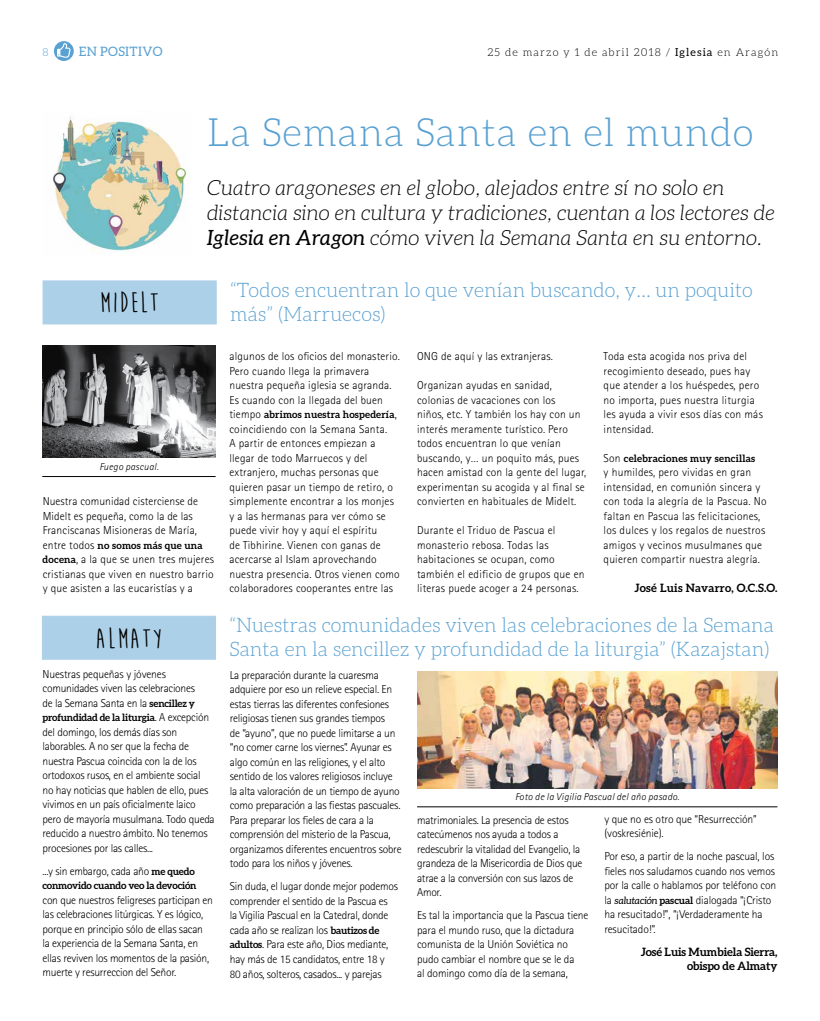
<style>
.page{position:relative;width:820px;height:1021px;background:#fff}
.page>*{position:absolute;margin:0;border:0;box-sizing:border-box;transform-origin:0 0}
.t1{font:300 39px "Aleo";letter-spacing:.02em;color:#59a1d2}
.t2{font:700 29px "Moon Flower";letter-spacing:.06em;color:#000}
.t3{font:italic 300 21px/25px "Aleo";letter-spacing:.01em;color:#000}
.t4{font:300 20px/24px "Aleo";color:#59a1d2}
.t5{font:13px "Aleo";letter-spacing:.025em;color:#59a1d2}
.t6{font:300 11.5px/14.5px "Rotis Sans Serif";letter-spacing:-.01em;color:#000}
.t7{font:300 11.5px/14.5px "Rotis Sans Serif";letter-spacing:.015em;color:#000}
.t8{font:300 11.5px/14.5px "Rotis Sans Serif";letter-spacing:.02em;color:#000}
.t9{font:700 11.5px/14.5px "Aleo";letter-spacing:-.01em;color:#000;text-align:right}
.t10{font:700 11.5px "Aleo";letter-spacing:.02em;color:#000}
.t11{font:300 11px "Aleo";letter-spacing:.1em;color:#000}
.t12{font:300 11px "Aleo";color:#59a1d2}
.t13{font:700 10px "Aleo";letter-spacing:.01em;color:#000}
.t14{font:700 10px "Aleo";letter-spacing:-.02em;color:#000}
.t15{font:italic 300 10px "Rotis Sans Serif";letter-spacing:.025em;color:#000}
.s1{font-weight:400}
.s2{font-family:"Rotis Sans Serif";font-weight:300;font-size:11.5px}
.s3{font-family:"Aleo";font-weight:700;font-size:10px}
.s4{font-family:"Aleo";font-weight:400;font-style:italic;font-size:10px}
</style>
<div class="page">
<img style="left:53px;top:116px;width:135px;height:137px">
<div style="left:43px;top:281px;width:173px;height:43px;background:#acd0e8"></div>
<img style="left:43px;top:346px;width:172px;height:111px">
<hr style="left:42px;top:476px;width:173px;height:1px;background:#000">
<svg style="left:54px;top:41px;width:20px;height:20px"></svg>
<div style="left:42px;top:616px;width:174px;height:43px;background:#acd0e8"></div>
<img style="left:417px;top:671px;width:360px;height:117px">
<hr style="left:417px;top:806px;width:360px;height:1px;background:#000">
<p class="t12" style="left:43px;top:46px;width:8px">8</p>
<p class="t5" style="left:79px;top:44px;width:85px">EN POSITIVO</p>
<p class="t11" style="left:487px;top:46px;width:292px">25 de marzo y 1 de abril 2018 / <span class="s1">Iglesia</span> en Aragón</p>
<h1 class="t1" style="left:207px;top:111px;width:547px">La Semana Santa en el mundo</h1>
<h3 class="t3" style="left:207px;top:175px;width:568px">Cuatro aragoneses en el globo, alejados entre sí no solo en distancia sino en cultura y tradiciones, cuentan a los lectores de<br><span class="s1">Iglesia en Aragon</span> cómo viven la Semana Santa en su entorno.</h3>
<h2 class="t2" style="left:100px;top:288px;width:60px">midelt</h2>
<h3 class="t4" style="left:230px;top:278px;width:524px">“Todos encuentran lo que venían buscando, y… un poquito más” (Marruecos)</h3>
<p class="t15" style="left:99px;top:461px;width:61px">Fuego pascual.</p>
<p class="t6" style="left:43px;top:494px;width:157px">Nuestra comunidad cisterciense de<br>Midelt es pequeña, como la de las<br>Franciscanas Misioneras de María,</p>
<p class="t13" style="left:43px;top:539px;width:161px"><span class="s2">entre todos</span> no somos más que una</p>
<p class="t6" style="left:43px;top:552px;width:173px;text-align:justify"><span class="s3">docena</span>, a la que se unen tres mujeres cristianas que viven en nuestro barrio y que asisten a las eucaristías y a</p>
<p class="t7" style="left:229px;top:349px;width:172px">algunos de los oficios del monasterio.<br>Pero cuando llega la primavera nuestra pequeña iglesia se agranda.<br>Es cuando con la llegada del buen</p>
<p class="t13" style="left:229px;top:409px;width:169px"><span class="s2">tiempo</span> abrimos nuestra hospedería<span class="s2">,</span></p>
<p class="t7" style="left:229px;top:421px;width:172px">coincidiendo con la Semana Santa.<br>A partir de entonces empiezan a llegar de todo Marruecos y del extranjero, muchas personas que quieren pasar un tiempo de retiro, o simplemente encontrar a los monjes y a las hermanas para ver cómo se puede vivir hoy y aquí el espíritu<br>de Tibhirine. Vienen con ganas de acercarse al Islam aprovechando nuestra presencia. Otros vienen como colaboradores cooperantes entre las</p>
<p class="t7" style="left:417px;top:349px;width:137px">ONG de aquí y las extranjeras.</p>
<p class="t7" style="left:417px;top:378px;width:171px">Organizan ayudas en sanidad, colonias de vacaciones con los<br>niños, etc. Y también los hay con un interés meramente turístico. Pero todos encuentran lo que venían buscando, y… un poquito más, pues hacen amistad con la gente del lugar, experimentan su acogida y al final se convierten en habituales de Midelt.</p>
<p class="t8" style="left:417px;top:523px;width:169px">Durante el Triduo de Pascua el monasterio rebosa. Todas las habitaciones se ocupan, como también el edificio de grupos que en literas puede acoger a 24 personas.</p>
<p class="t8" style="left:603px;top:349px;width:161px">Toda esta acogida nos priva del recogimiento deseado, pues hay que atender a los huéspedes, pero no importa, pues nuestra liturgia les ayuda a vivir esos días con más intensidad.</p>
<p class="t13" style="left:603px;top:452px;width:153px"><span class="s2">Son</span> celebraciones muy sencillas</p>
<p class="t8" style="left:603px;top:465px;width:165px">y humildes, pero vividas en gran intensidad, en comunión sincera y con toda la alegría de la Pascua. No faltan en Pascua las felicitaciones, los dulces y los regalos de nuestros amigos y vecinos musulmanes que quieren compartir nuestra alegría.</p>
<p class="t10" style="left:634px;top:581px;width:144px">José Luis Navarro, O.C.S.O.</p>
<h2 class="t2" style="left:96px;top:623px;width:67px">ALMATY</h2>
<h3 class="t4" style="left:229px;top:613px;width:546px">“Nuestras comunidades viven las celebraciones de la Semana<br>Santa en la sencillez y profundidad de la liturgia” (Kazajstan)</h3>
<p class="t6" style="left:230px;top:667px;width:173px">La preparación durante la cuaresma adquiere por eso un relieve especial. En estas tierras las diferentes confesiones religiosas tienen sus grandes tiempos<br>de “ayuno”, que no puede limitarse a un “no comer carne los viernes”. Ayunar es algo común en las religiones, y el alto sentido de los valores religiosos incluye la alta valoración de un tiempo de ayuno como preparación a las fiestas pascuales.<br>Para preparar los fieles de cara a la comprensión del misterio de la Pascua, organizamos diferentes encuentros sobre todo para los niños y jóvenes.</p>
<p class="t6" style="left:230px;top:879px;width:169px">Sin duda, el lugar donde mejor podemos comprender el sentido de la Pascua es la Vigilia Pascual en la Catedral, donde cada año se realizan los <span class="s3">bautizos de adultos</span>. Para este año, Dios mediante, hay más de 15 candidatos, entre 18 y 80 años, solteros, casados... y parejas</p>
<p class="t6" style="left:43px;top:666px;width:154px">Nuestras pequeñas y jóvenes comunidades viven las celebraciones de la Semana Santa en la <span class="s3">sencillez y</span></p>
<p class="t14" style="left:43px;top:711px;width:168px">profundidad de la liturgia<span class="s2">. A excepción</span></p>
<p class="t6" style="left:43px;top:724px;width:174px">del domingo, los demás días son laborables. A no ser que la fecha de nuestra Pascua coincida con la de los ortodoxos rusos, en el ambiente social<br>no hay noticias que hablen de ello, pues vivimos en un país oficialmente laico pero de mayoría musulmana. Todo queda reducido a nuestro ámbito. No tenemos procesiones por las calles...</p>
<p class="t6" style="left:43px;top:863px;width:154px">...y sin embargo, cada año <span class="s3">me quedo</span></p>
<p class="t14" style="left:43px;top:879px;width:155px">conmovido cuando veo la devoción</p>
<p class="t6" style="left:43px;top:892px;width:172px">con que nuestros feligreses participan en las celebraciones litúrgicas. Y es lógico, porque en principio sólo de ellas sacan la experiencia de la Semana Santa, en ellas reviven los momentos de la pasión, muerte y resurreccion del Señor.</p>
<p class="t15" style="left:515px;top:791px;width:166px">Foto de la Vigilia Pascual del año pasado.</p>
<p class="t6" style="left:604px;top:811px;width:154px">y que no es otro que “Resurrección” (voskresiénie).</p>
<p class="t6" style="left:604px;top:849px;width:173px">Por eso, a partir de la noche pascual, los fieles nos saludamos cuando nos vemos por la calle o hablamos por teléfono con la <span class="s4">salutación</span> <span class="s3">pascual</span> dialogada “¡Cristo ha resucitado!”, “¡Verdaderamente ha resucitado!”.</p>
<p class="t9" style="left:640px;top:944px;width:138px">José Luis Mumbiela Sierra, obispo de Almaty</p>
<p class="t6" style="left:417px;top:812px;width:167px">matrimoniales. La presencia de estos catecúmenos nos ayuda a todos a redescubrir la vitalidad del Evangelio, la grandeza de la Misericordia de Dios que atrae a la conversión con sus lazos de<br>Amor.</p>
<p class="t6" style="left:417px;top:908px;width:173px">Es tal la importancia que la Pascua tiene para el mundo ruso, que la dictadura comunista de la Unión Soviética no pudo cambiar el nombre que se le da<br>al domingo como día de la semana,</p>
</div>
